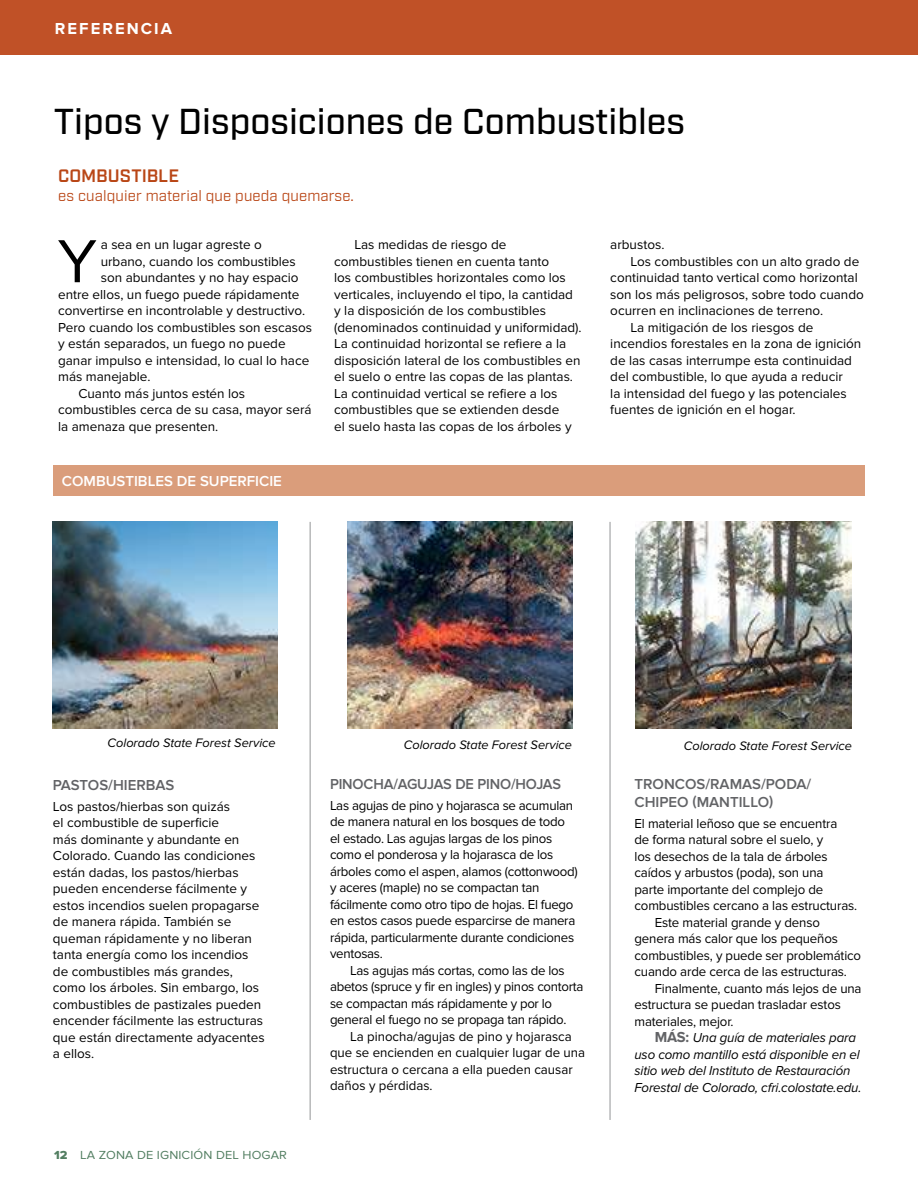
<style>
.page{position:relative;width:918px;height:1188px;background:#fff}
.page>*{position:absolute;margin:0;border:0;box-sizing:border-box;transform-origin:0 0}
.t1{font:63px "Proxima Nova";color:#000}
.t2{font:500 36px "Industry";color:#000}
.t3{font:600 18px "Industry";color:#b94616}
.t4{font:700 16.5px "Proxima Nova";letter-spacing:.125em;color:#fff}
.t5{font:600 15px/18px "Proxima Nova";color:#626366}
.t6{font:15px "Industry";letter-spacing:.01em;color:#b94616}
.t7{font:600 15px "Proxima Nova";color:#fff}
.t8{font:13.5px/16.5px "Proxima Nova";color:#000}
.t9{font:13.5px/16.5px "Proxima Nova";letter-spacing:-.02em;color:#000}
.t10{font:italic 13.5px "Proxima Nova";letter-spacing:-.01em;color:#000}
.t11{font:italic 12.75px "Proxima Nova";color:#000}
.t12{font:12.15px "Proxima Nova";letter-spacing:.01em;color:#527e61;scale:1.05 1}
.s1{font-family:"Proxima Nova Extrabld"}
.s2{font-weight:700;font-style:normal;font-size:15px;color:#626366}
</style>
<div class="page">
<div style="left:1px;top:1px;width:917px;height:53px;background:#c05127"></div>
<hr style="left:610px;top:522px;width:1px;height:598px;background:#939597">
<img style="left:347px;top:522px;width:225px;height:207px">
<img style="left:636px;top:522px;width:216px;height:207px">
<hr style="left:310px;top:522px;width:1px;height:598px;background:#939597">
<img style="left:53px;top:522px;width:225px;height:207px">
<div style="left:53px;top:465px;width:811px;height:30px;background:#da9d7b"></div>
<p class="t4" style="left:55px;top:20px;width:119px">REFERENCIA</p>
<h2 class="t2" style="left:54px;top:107px;width:633px">Tipos y Disposiciones de Combustibles</h2>
<h3 class="t3" style="left:58px;top:165px;width:122px">COMBUSTIBLE</h3>
<p class="t6" style="left:58px;top:190px;width:297px">es cualquier material que pueda quemarse.</p>
<h1 class="t1" style="left:58px;top:228px;width:41px">Y</h1>
<p class="t8" style="left:101px;top:236px;width:163px">a sea en un lugar agreste o</p>
<p class="t8" style="left:101px;top:253px;width:197px">urbano, cuando los combustibles</p>
<p class="t8" style="left:101px;top:269px;width:199px">son abundantes y no hay espacio</p>
<p class="t8" style="left:58px;top:286px;width:243px">entre ellos, un fuego puede rápidamente</p>
<p class="t8" style="left:58px;top:302px;width:248px">convertirse en incontrolable y destructivo.</p>
<p class="t8" style="left:58px;top:319px;width:256px">Pero cuando los combustibles son escasos</p>
<p class="t8" style="left:58px;top:335px;width:229px">y están separados, un fuego no puede</p>
<p class="t8" style="left:58px;top:352px;width:253px">ganar impulso e intensidad, lo cual lo hace</p>
<p class="t8" style="left:58px;top:368px;width:94px">más manejable.</p>
<p class="t8" style="left:78px;top:385px;width:168px">Cuanto más juntos estén los</p>
<p class="t8" style="left:58px;top:401px;width:255px">combustibles cerca de su casa, mayor será</p>
<p class="t8" style="left:58px;top:418px;width:162px">la amenaza que presenten.</p>
<p class="t7" style="left:62px;top:473px;width:222px">COMBUSTIBLES DE SUPERFICIE</p>
<p class="t8" style="left:334px;top:236px;width:249px;text-indent:20px">Las medidas de riesgo de combustibles tienen en cuenta tanto<br>los combustibles horizontales como los verticales, incluyendo el tipo, la cantidad y la disposición de los combustibles (denominados continuidad y uniformidad).<br>La continuidad horizontal se refiere a la disposición lateral de los combustibles en el suelo o entre las copas de las plantas.<br>La continuidad vertical se refiere a los combustibles que se extienden desde<br>el suelo hasta las copas de los árboles y</p>
<p class="t8" style="left:610px;top:236px;width:56px">arbustos.</p>
<p class="t8" style="left:631px;top:253px;width:230px">Los combustibles con un alto grado de</p>
<p class="t8" style="left:610px;top:269px;width:249px">continuidad tanto vertical como horizontal</p>
<p class="t8" style="left:610px;top:286px;width:255px">son los más peligrosos, sobre todo cuando</p>
<p class="t8" style="left:610px;top:302px;width:214px">ocurren en inclinaciones de terreno.</p>
<p class="t8" style="left:631px;top:319px;width:184px">La mitigación de los riesgos de</p>
<p class="t8" style="left:610px;top:335px;width:253px">incendios forestales en la zona de ignición</p>
<p class="t8" style="left:610px;top:352px;width:243px">de las casas interrumpe esta continuidad</p>
<p class="t8" style="left:610px;top:368px;width:234px">del combustible, lo que ayuda a reducir</p>
<p class="t8" style="left:610px;top:385px;width:238px">la intensidad del fuego y las potenciales</p>
<p class="t8" style="left:610px;top:401px;width:187px">fuentes de ignición en el hogar.</p>
<p class="t11" style="left:108px;top:737px;width:170px">Colorado State Forest Service</p>
<p class="t11" style="left:404px;top:740px;width:170px">Colorado State Forest Service</p>
<p class="t11" style="left:684px;top:740px;width:170px">Colorado State Forest Service</p>
<p class="t5" style="left:53px;top:775px;width:123px">PASTOS/HIERBAS</p>
<p class="t8" style="left:53px;top:798px;width:213px">Los pastos/hierbas son quizás<br>el combustible de superficie<br>más dominante y abundante en<br>Colorado. Cuando las condiciones están dadas, los pastos/hierbas pueden encenderse fácilmente y estos incendios suelen propagarse de manera rápida. También se queman rápidamente y no liberan tanta energía como los incendios de combustibles más grandes, como los árboles. Sin embargo, los combustibles de pastizales pueden encender fácilmente las estructuras que están directamente adyacentes a ellos.</p>
<p class="t12" style="left:54px;top:1148px;width:223px"><span class="s1">12</span> LA ZONA DE IGNICIÓN DEL HOGAR</p>
<p class="t5" style="left:330px;top:774px;width:233px">PINOCHA/AGUJAS DE PINO/HOJAS</p>
<p class="t9" style="left:330px;top:797px;width:249px">Las agujas de pino y hojarasca se acumulan de manera natural en los bosques de todo el estado. Las agujas largas de los pinos como el ponderosa y la hojarasca de los árboles como el aspen, alamos (cottonwood) y aceres (maple) no se compactan tan fácilmente como otro tipo de hojas. El fuego en estos casos puede esparcirse de manera rápida, particularmente durante condiciones ventosas.</p>
<p class="t9" style="left:330px;top:962px;width:255px;text-indent:20px">Las agujas más cortas, como las de los abetos (spruce y fir en ingles) y pinos contorta se compactan más rápidamente y por lo general el fuego no se propaga tan rápido.</p>
<p class="t8" style="left:330px;top:1028px;width:257px;text-indent:20px">La pinocha/agujas de pino y hojarasca que se encienden en cualquier lugar de una estructura o cercana a ella pueden causar daños y pérdidas.</p>
<p class="t5" style="left:634px;top:774px;width:178px">TRONCOS/RAMAS/PODA/<br>CHIPEO (MANTILLO)</p>
<p class="t8" style="left:634px;top:815px;width:204px">El material leñoso que se encuentra</p>
<p class="t8" style="left:634px;top:832px;width:190px">de forma natural sobre el suelo, y</p>
<p class="t8" style="left:634px;top:848px;width:194px">los desechos de la tala de árboles</p>
<p class="t8" style="left:634px;top:865px;width:191px">caídos y arbustos (poda), son una</p>
<p class="t8" style="left:634px;top:881px;width:190px">parte importante del complejo de</p>
<p class="t8" style="left:634px;top:898px;width:224px">combustibles cercano a las estructuras.</p>
<p class="t8" style="left:655px;top:914px;width:167px">Este material grande y denso</p>
<p class="t8" style="left:634px;top:931px;width:205px">genera más calor que los pequeños</p>
<p class="t8" style="left:634px;top:947px;width:228px">combustibles, y puede ser problemático</p>
<p class="t8" style="left:634px;top:964px;width:214px">cuando arde cerca de las estructuras.</p>
<p class="t8" style="left:655px;top:980px;width:208px">Finalmente, cuanto más lejos de una</p>
<p class="t8" style="left:634px;top:997px;width:208px">estructura se puedan trasladar estos</p>
<p class="t8" style="left:634px;top:1013px;width:101px">materiales, mejor.</p>
<p class="t10" style="left:655px;top:1032px;width:203px"><span class="s2">MÁS:</span> Una guía de materiales para</p>
<p class="t10" style="left:635px;top:1049px;width:227px">uso como mantillo está disponible en el</p>
<p class="t10" style="left:635px;top:1065px;width:217px">sitio web del Instituto de Restauración</p>
<p class="t10" style="left:635px;top:1082px;width:228px">Forestal de Colorado, cfri.colostate.edu.</p>
</div>
